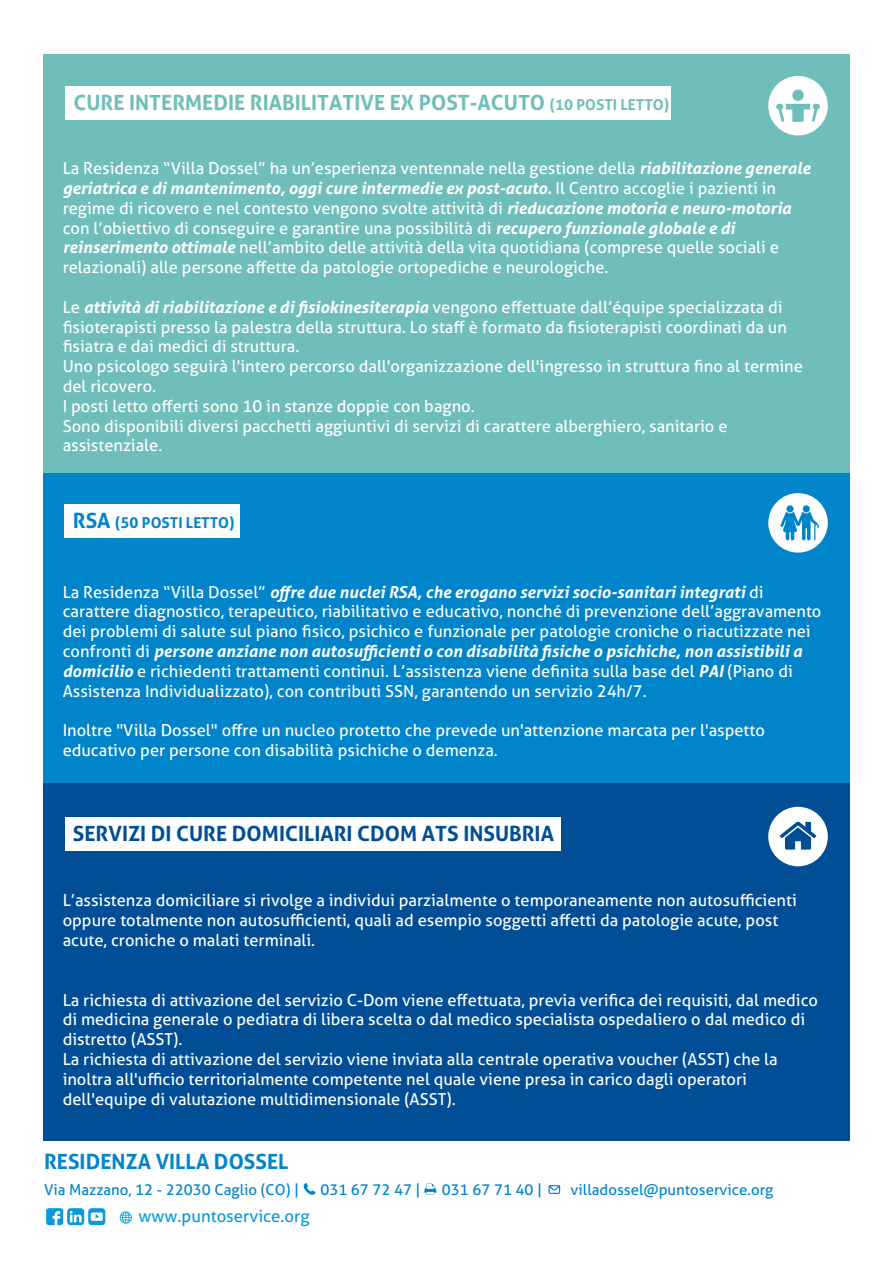
<style>
.page{position:relative;width:893px;height:1263px;background:#fff}
.page>*{position:absolute;margin:0;border:0;box-sizing:border-box;transform-origin:0 0}
.t1{font:700 21px "Aller";color:#6fbeba}
.t2{font:700 21px "Aller";color:#014e96}
.t3{font:700 21px "Aller";color:#0084ca}
.t4{font:16.8px "Aller";color:#099bd9}
.t5{font:16.5px/19.8px "Aller";color:#fff}
.t6{font:15px "Aller";color:#0084ca}
.t7{font:700 15px "Aller";color:#0084ca}
.s1{font-size:15px}
.s2{font-weight:700;font-style:italic}
.s3{font-size:21px}
</style>
<div class="page">
<div style="left:44px;top:54px;width:806px;height:419px;background:#6fbeba"></div>
<div style="left:44px;top:473px;width:806px;height:310px;background:#0084ca"></div>
<div style="left:44px;top:783px;width:806px;height:358px;background:#014e96"></div>
<div style="left:66px;top:86px;width:605px;height:34px;background:#fff"></div>
<svg style="left:768px;top:76px;width:60px;height:59px"></svg>
<div style="left:65px;top:504px;width:175px;height:33px;background:#fff"></div>
<svg style="left:768px;top:493px;width:60px;height:60px"></svg>
<div style="left:65px;top:817px;width:495px;height:33px;background:#fff"></div>
<svg style="left:768px;top:807px;width:60px;height:59px"></svg>
<svg style="left:120px;top:1211px;width:12px;height:13px"></svg>
<svg style="left:46px;top:1208px;width:59px;height:17px"></svg>
<svg style="left:548px;top:1185px;width:13px;height:9px"></svg>
<svg style="left:303px;top:1183px;width:13px;height:12px"></svg>
<svg style="left:424px;top:1183px;width:13px;height:11px"></svg>
<p class="t1" style="left:74px;top:90px;width:597px">CURE INTERMEDIE RIABILITATIVE EX POST-ACUTO <span class="s1">(10 POSTI LETTO)</span></p>
<p class="t5" style="left:63px;top:158px;width:749px">La Residenza “Villa Dossel” ha un’esperienza ventennale nella gestione della <span class="s2">riabilitazione generale geriatrica e di mantenimento, oggi cure intermedie ex post-acuto.</span> Il Centro accoglie i pazienti in regime di ricovero e nel contesto vengono svolte attività di <span class="s2">rieducazione motoria e neuro-motoria </span>con l’obiettivo di conseguire e garantire una possibilità di <span class="s2">recupero funzionale globale e di reinserimento ottimale</span> nell’ambito delle attività della vita quotidiana (comprese quelle sociali e relazionali) alle persone affette da patologie ortopediche e neurologiche.</p>
<p class="t5" style="left:63px;top:297px;width:742px">Le <span class="s2">attività di riabilitazione e di fisiokinesiterapia</span> vengono effettuate dall’équipe specializzata di fisioterapisti presso la palestra della struttura. Lo staff è formato da fisioterapisti coordinati da un fisiatra e dai medici di struttura.<br>Uno psicologo seguirà l'intero percorso dall'organizzazione dell'ingresso in struttura fino al termine del ricovero.<br>I posti letto offerti sono 10 in stanze doppie con bagno.<br>Sono disponibili diversi pacchetti aggiuntivi di servizi di carattere alberghiero, sanitario e assistenziale.</p>
<p class="t7" style="left:73px;top:513px;width:163px"><span class="s3">RSA</span> (50 POSTI LETTO)</p>
<p class="t5" style="left:63px;top:582px;width:760px">La Residenza “Villa Dossel” <span class="s2">offre due nuclei RSA, che erogano servizi socio-sanitari integrati</span> di carattere diagnostico, terapeutico, riabilitativo e educativo, nonché di prevenzione dell’aggravamento dei problemi di salute sul piano fisico, psichico e funzionale per patologie croniche o riacutizzate nei confronti di <span class="s2">persone anziane non autosufficienti o con disabilità fisiche o psichiche, non assistibili a domicilio</span> e richiedenti trattamenti continui. L’assistenza viene definita sulla base del <span class="s2">PAI</span> (Piano di Assistenza Individualizzato), con contributi SSN, garantendo un servizio 24h/7.</p>
<p class="t5" style="left:63px;top:720px;width:704px">Inoltre "Villa Dossel" offre un nucleo protetto che prevede un'attenzione marcata per l'aspetto educativo per persone con disabilità psichiche o demenza.</p>
<p class="t2" style="left:73px;top:820px;width:483px">SERVIZI DI CURE DOMICILIARI CDOM ATS INSUBRIA</p>
<p class="t5" style="left:63px;top:891px;width:736px">L’assistenza domiciliare si rivolge a individui parzialmente o temporaneamente non autosufficienti oppure totalmente non autosufficienti, quali ad esempio soggetti affetti da patologie acute, post acute, croniche o malati terminali.</p>
<p class="t5" style="left:63px;top:990px;width:757px">La richiesta di attivazione del servizio C-Dom viene effettuata, previa verifica dei requisiti, dal medico di medicina generale o pediatra di libera scelta o dal medico specialista ospedaliero o dal medico di distretto (ASST).<br>La richiesta di attivazione del servizio viene inviata alla centrale operativa voucher (ASST) che la inoltra all'ufficio territorialmente competente nel quale viene presa in carico dagli operatori dell'equipe di valutazione multidimensionale (ASST).</p>
<p class="t3" style="left:44px;top:1148px;width:246px">RESIDENZA VILLA DOSSEL</p>
<p class="t6" style="left:44px;top:1180px;width:256px">Via Mazzano, 12 - 22030 Caglio (CO) |</p>
<p class="t6" style="left:320px;top:1180px;width:102px">031 67 72 47 |</p>
<p class="t6" style="left:442px;top:1180px;width:102px">031 67 71 40 |</p>
<p class="t6" style="left:571px;top:1180px;width:204px">villadossel@puntoservice.org</p>
<p class="t4" style="left:139px;top:1206px;width:173px">www.puntoservice.org</p>
</div>
